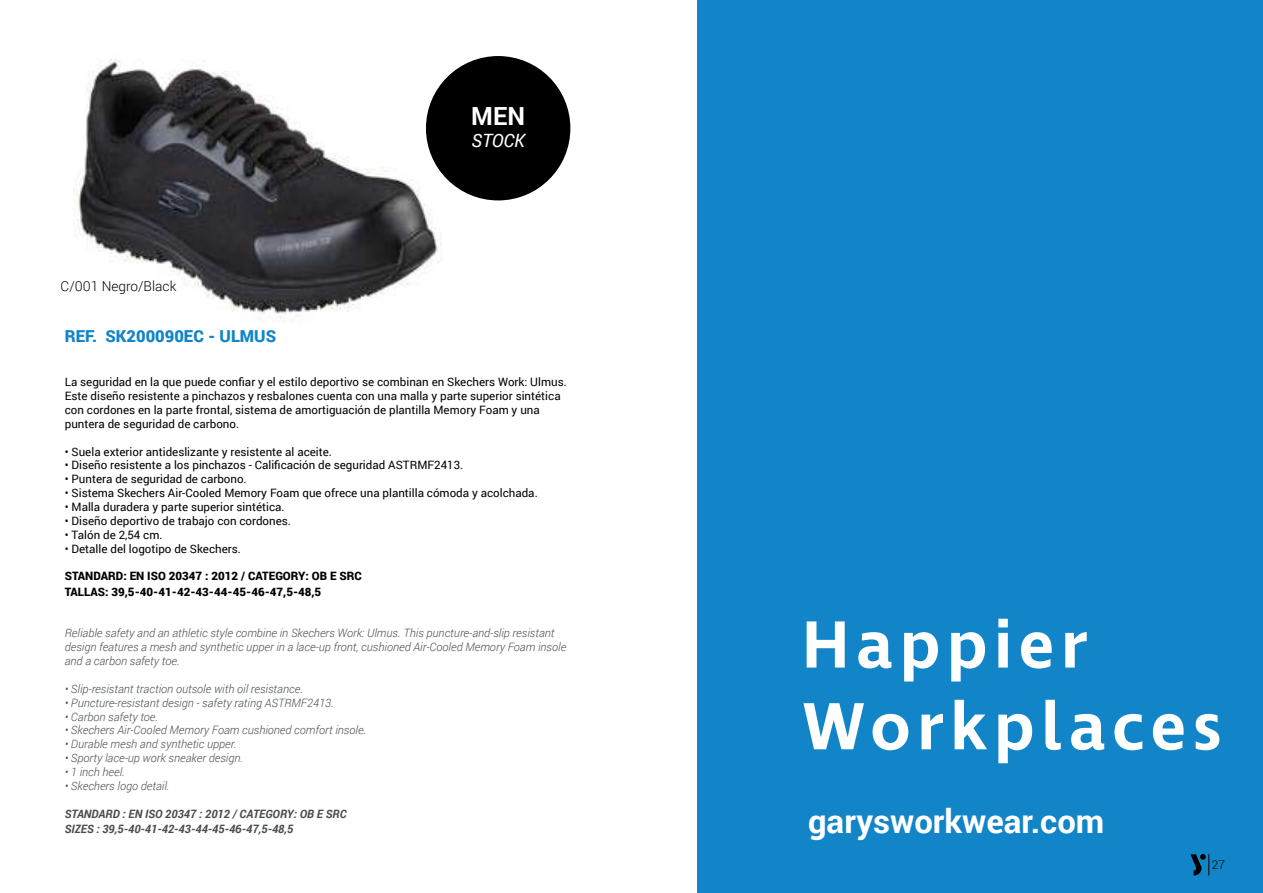
<style>
.page{position:relative;width:1263px;height:893px;background:#fff}
.page>*{position:absolute;margin:0;border:0;box-sizing:border-box;transform-origin:0 0}
.t1{font:700 33px "Roboto";color:#fff}
.t2{font:700 24.9px "Roboto";color:#fff}
.t3{font:italic 18.3px "Roboto";color:#fff}
.t4{font:900 16.5px "Roboto";color:#1185c7}
.t5{font:300 13.65px "Roboto";color:#000}
.t6{font:300 12px "Roboto";color:#000}
.t7{font:italic 300 11.55px/13.8px "Roboto";color:#484e51}
.t8{font:11.55px "Roboto";color:#000}
.t9{font:11.55px/13.8px "Roboto";color:#020203}
.t10{font:900 11.55px/15.5px "Roboto";color:#020203}
.t11{font:italic 700 11.55px/15.5px "Roboto";color:#484e51}
</style>
<div class="page">
<img style="left:73px;top:59px;width:370px;height:260px">
<div style="left:697px;top:0;width:566px;height:893px;background:#1185c7"></div>
<svg style="left:807px;top:621px;width:38px;height:47px"></svg>
<svg style="left:858px;top:632px;width:33px;height:36px"></svg>
<svg style="left:904px;top:632px;width:34px;height:49px"></svg>
<svg style="left:951px;top:632px;width:34px;height:49px"></svg>
<svg style="left:998px;top:619px;width:10px;height:49px"></svg>
<svg style="left:1021px;top:632px;width:31px;height:37px"></svg>
<svg style="left:1065px;top:632px;width:22px;height:36px"></svg>
<svg style="left:803px;top:703px;width:61px;height:46px"></svg>
<svg style="left:872px;top:714px;width:36px;height:36px"></svg>
<svg style="left:921px;top:714px;width:22px;height:35px"></svg>
<svg style="left:954px;top:700px;width:33px;height:49px"></svg>
<svg style="left:998px;top:714px;width:34px;height:49px"></svg>
<svg style="left:1045px;top:700px;width:16px;height:50px"></svg>
<svg style="left:1071px;top:714px;width:33px;height:36px"></svg>
<svg style="left:1114px;top:714px;width:28px;height:36px"></svg>
<svg style="left:1153px;top:714px;width:30px;height:36px"></svg>
<svg style="left:1196px;top:714px;width:23px;height:36px"></svg>
<div style="left:427px;top:57px;width:143px;height:143px;background:#000;border-radius:50%"></div>
<svg style="left:1190px;top:854px;width:19px;height:21px"></svg>
<p class="t5" style="left:61px;top:277px;width:117px">C/001 Negro/Black</p>
<h3 class="t4" style="left:65px;top:324px;width:213px">REF. SK200090EC - ULMUS</h3>
<h2 class="t2" style="left:471px;top:99px;width:55px">MEN</h2>
<h3 class="t3" style="left:472px;top:128px;width:55px">STOCK</h3>
<p class="t9" style="left:65px;top:375px;width:504px">La seguridad en la que puede confiar y el estilo deportivo se combinan en Skechers Work: Ulmus.<br>Este diseño resistente a pinchazos y resbalones cuenta con una malla y parte superior sintética con cordones en la parte frontal, sistema de amortiguación de plantilla Memory Foam y una puntera de seguridad de carbono.</p>
<p class="t8" style="left:65px;top:443px;width:269px">• Suela exterior antideslizante y resistente al aceite.</p>
<p class="t8" style="left:65px;top:457px;width:400px">• Diseño resistente a los pinchazos - Calificación de seguridad ASTRMF2413.</p>
<p class="t8" style="left:65px;top:471px;width:183px">• Puntera de seguridad de carbono.</p>
<p class="t8" style="left:65px;top:485px;width:474px">• Sistema Skechers Air-Cooled Memory Foam que ofrece una plantilla cómoda y acolchada.</p>
<p class="t8" style="left:65px;top:499px;width:221px">• Malla duradera y parte superior sintética.</p>
<p class="t8" style="left:65px;top:513px;width:228px">• Diseño deportivo de trabajo con cordones.</p>
<p class="t8" style="left:65px;top:526px;width:99px">• Talón de 2,54 cm.</p>
<p class="t8" style="left:65px;top:540px;width:178px">• Detalle del logotipo de Skechers.</p>
<p class="t10" style="left:65px;top:568px;width:299px">STANDARD: EN ISO 20347 : 2012 / CATEGORY: OB E SRC<br>TALLAS: 39,5-40-41-42-43-44-45-46-47,5-48,5</p>
<p class="t7" style="left:65px;top:626px;width:503px">Reliable safety and an athletic style combine in Skechers Work: Ulmus. This puncture-and-slip resistant design features a mesh and synthetic upper in a lace-up front, cushioned Air-Cooled Memory Foam insole and a carbon safety toe.</p>
<p class="t7" style="left:65px;top:681px;width:240px">• Slip-resistant traction outsole with oil resistance.</p>
<p class="t7" style="left:65px;top:695px;width:271px">• Puncture-resistant design - safety rating ASTRMF2413.</p>
<p class="t7" style="left:65px;top:709px;width:95px">• Carbon safety toe.</p>
<p class="t7" style="left:65px;top:723px;width:303px">• Skechers Air-Cooled Memory Foam cushioned comfort insole.</p>
<p class="t7" style="left:65px;top:737px;width:173px">• Durable mesh and synthetic upper.</p>
<p class="t7" style="left:65px;top:751px;width:180px">• Sporty lace-up work sneaker design.</p>
<p class="t7" style="left:65px;top:765px;width:62px">• 1 inch heel.</p>
<p class="t7" style="left:65px;top:778px;width:106px">• Skechers logo detail.</p>
<p class="t11" style="left:65px;top:805px;width:283px">STANDARD : EN ISO 20347 : 2012 / CATEGORY: OB E SRC<br>SIZES : 39,5-40-41-42-43-44-45-46-47,5-48,5</p>
<h1 class="t1" style="left:808px;top:798px;width:298px">garysworkwear.com</h1>
<p class="t6" style="left:1212px;top:857px;width:15px">27</p>
</div>
